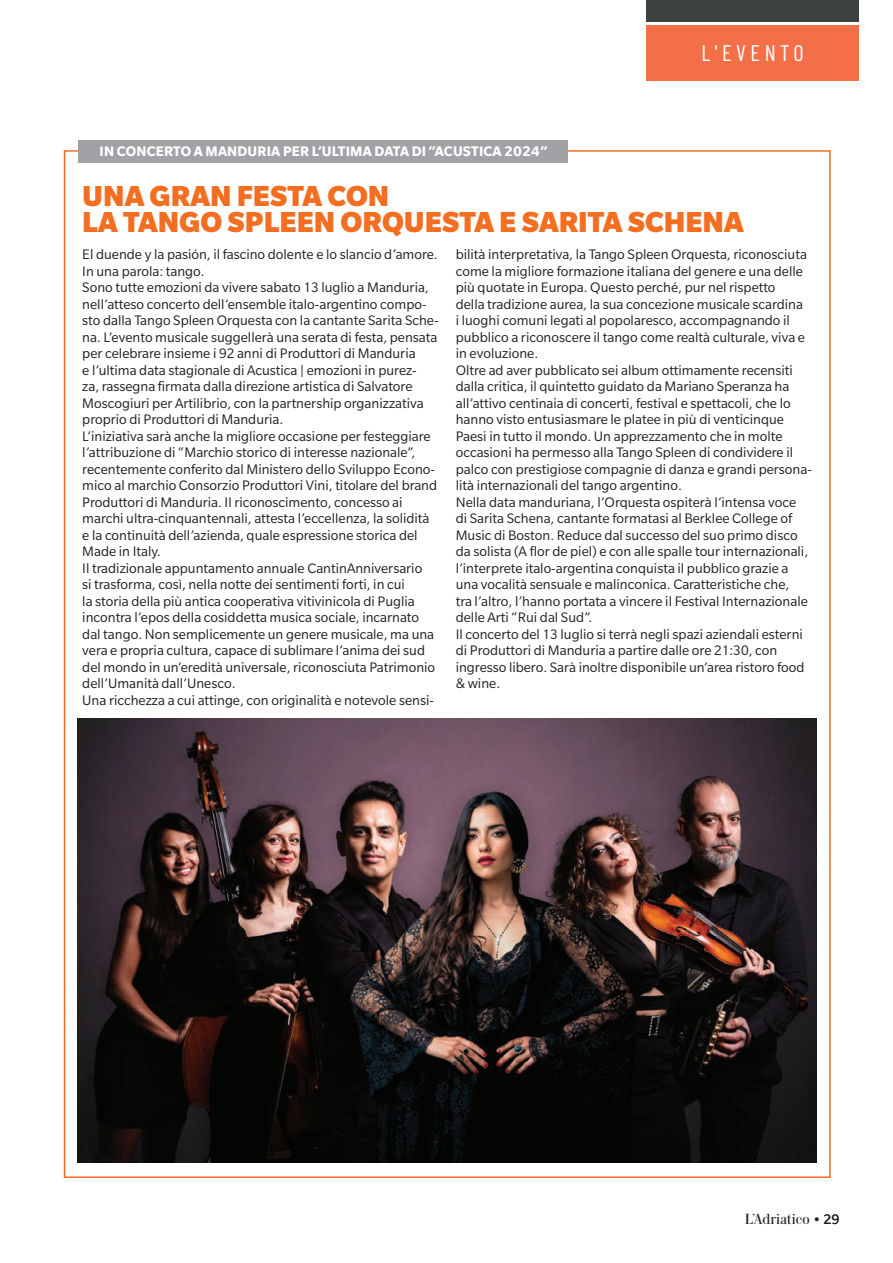
<style>
.page{position:relative;width:893px;height:1263px;background:#fff}
.page>*{position:absolute;margin:0;border:0;box-sizing:border-box;transform-origin:0 0}
.t1{font:900 31.5px/25.5px "Slate Pro";color:#f36e21}
.t2{font:22.5px "Barlow Condensed";letter-spacing:.2em;color:#fff}
.t3{font:15px/16.5px "Slate Pro";color:#231f20}
.t4{font:700 15px "Slate";letter-spacing:.01em;color:#fff}
.t5{font:15px "Carmen";color:#231f20}
.s1{font-family:"Slate";font-weight:500}
</style>
<div class="page">
<div style="left:646px;top:0;width:213px;height:21px;background:#3c4241"></div>
<div style="left:646px;top:25px;width:213px;height:55px;background:#f36f48"></div>
<div style="left:79px;top:140px;width:489px;height:23px;background:#a0a2a5"></div>
<img style="left:77px;top:719px;width:739px;height:443px">
<h2 class="t2" style="left:701px;top:36px;width:104px">L'EVENTO</h2>
<p class="t4" style="left:100px;top:143px;width:449px">IN CONCERTO A MANDURIA PER L’ULTIMA DATA DI “ACUSTICA 2024”</p>
<h1 class="t1" style="left:82px;top:183px;width:663px">UNA GRAN FESTA CON<br>LA TANGO SPLEEN ORQUESTA E SARITA SCHENA</h1>
<p class="t3" style="left:82px;top:246px;width:358px">El duende y la pasión, il fascino dolente e lo slancio d’amore.<br>In una parola: tango.<br>Sono tutte emozioni da vivere sabato 13 luglio a Manduria, nell’atteso concerto dell’ensemble italo-argentino compo&shy;sto dalla Tango Spleen Orquesta con la cantante Sarita Sche&shy;na. L’evento musicale suggellerà una serata di festa, pensata per celebrare insieme i 92 anni di Produttori di Manduria<br>e l’ultima data stagionale di Acustica | emozioni in purez-<br>za, rassegna firmata dalla direzione artistica di Salvatore Moscogiuri per Artilibrio, con la partnership organizzativa proprio di Produttori di Manduria.<br>L’iniziativa sarà anche la migliore occasione per festeggiare l’attribuzione di “Marchio storico di interesse nazionale”, recentemente conferito dal Ministero dello Sviluppo Econo&shy;mico al marchio Consorzio Produttori Vini, titolare del brand Produttori di Manduria. Il riconoscimento, concesso ai marchi ultra-cinquantennali, attesta l’eccellenza, la solidità e la continuità dell’azienda, quale espressione storica del Made in Italy.<br>Il tradizionale appuntamento annuale CantinAnniversario<br>si trasforma, così, nella notte dei sentimenti forti, in cui<br>la storia della più antica cooperativa vitivinicola di Puglia incontra l’epos della cosiddetta musica sociale, incarnato dal tango. Non semplicemente un genere musicale, ma una vera e propria cultura, capace di sublimare l’anima dei sud del mondo in un’eredità universale, riconosciuta Patrimonio dell’Umanità dall’Unesco.<br>Una ricchezza a cui attinge, con originalità e notevole sensi-</p>
<p class="t3" style="left:456px;top:246px;width:358px">bilità interpretativa, la Tango Spleen Orquesta, riconosciuta come la migliore formazione italiana del genere e una delle più quotate in Europa. Questo perché, pur nel rispetto<br>della tradizione aurea, la sua concezione musicale scardina<br>i luoghi comuni legati al popolaresco, accompagnando il pubblico a riconoscere il tango come realtà culturale, viva e in evoluzione.<br>Oltre ad aver pubblicato sei album ottimamente recensiti dalla critica, il quintetto guidato da Mariano Speranza ha all’attivo centinaia di concerti, festival e spettacoli, che lo hanno visto entusiasmare le platee in più di venticinque Paesi in tutto il mondo. Un apprezzamento che in molte occasioni ha permesso alla Tango Spleen di condividere il palco con prestigiose compagnie di danza e grandi persona&shy;lità internazionali del tango argentino.<br>Nella data manduriana, l’Orquesta ospiterà l’intensa voce<br>di Sarita Schena, cantante formatasi al Berklee College of Music di Boston. Reduce dal successo del suo primo disco da solista (A flor de piel) e con alle spalle tour internazionali, l’interprete italo-argentina conquista il pubblico grazie a una vocalità sensuale e malinconica. Caratteristiche che,<br>tra l’altro, l’hanno portata a vincere il Festival Internazionale delle Arti “Rui dal Sud”.<br>Il concerto del 13 luglio si terrà negli spazi aziendali esterni di Produttori di Manduria a partire dalle ore 21:30, con ingresso libero. Sarà inoltre disponibile un’area ristoro food &amp; wine.</p>
<p class="t5" style="left:745px;top:1209px;width:97px">L’Adriatico <span class="s1">• 29</span></p>
</div>
